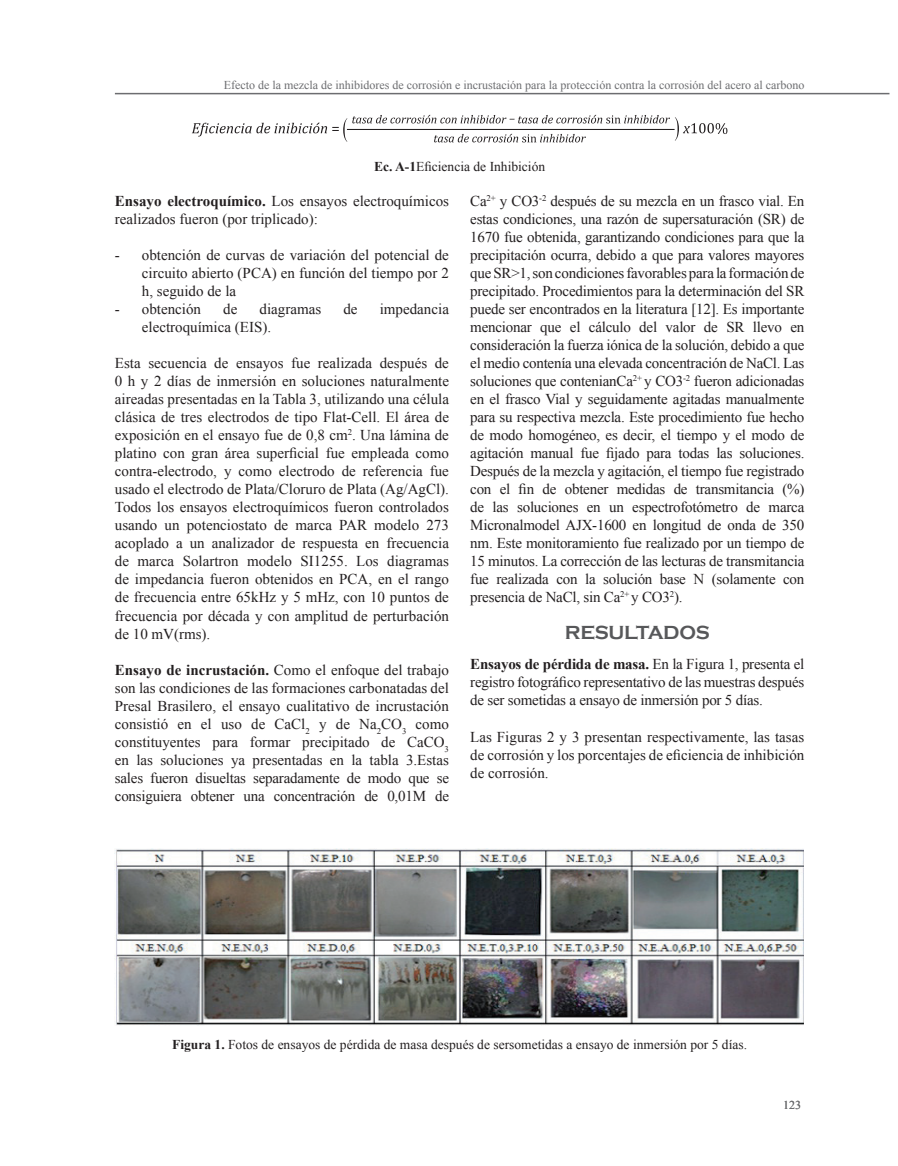
<style>
.page{position:relative;width:898px;height:1166px;background:#fff}
.page>*{position:absolute;margin:0;border:0;box-sizing:border-box;transform-origin:0 0}
.t1{font:700 19.5px "Copperplate Gothic";letter-spacing:-.015em;color:#57585a}
.t2{font:15px/18px "Times New Roman";color:#231f20;text-align:justify}
.t3{font:13.5px "Times New Roman";color:#231f20}
.t4{font:12px "Times New Roman";color:#6c6d70}
.s1{font-weight:700}
</style>
<div class="page">
<hr style="left:115px;top:93px;width:774px;height:1px;background:#6c6d70">
<svg style="left:192px;top:115px;width:535px;height:27px"></svg>
<img style="left:115px;top:848px;width:689px;height:177px">
<p class="t4" style="left:224px;top:77px;width:582px">Efecto de la mezcla de inhibidores de corrosión e incrustación para la protección contra la corrosión del acero al carbono</p>
<p class="t3" style="left:374px;top:157px;width:172px"><span class="s1">Ec. A-1</span>Eficiencia de Inhibición</p>
<p class="t2" style="left:115px;top:192px;width:335px"><span class="s1">Ensayo electroquímico.</span> Los ensayos electroquímicos realizados fueron (por triplicado):</p>
<p class="t2" style="left:142px;top:246px;width:308px;text-indent:-27px">- obtención de curvas de variación del potencial de circuito abierto (PCA) en función del tiempo por 2 h, seguido de la</p>
<p class="t2" style="left:115px;top:300px;width:88px">- obtención</p>
<p class="t2" style="left:223px;top:300px;width:16px">de</p>
<p class="t2" style="left:259px;top:300px;width:63px">diagramas</p>
<p class="t2" style="left:343px;top:300px;width:16px">de</p>
<p class="t2" style="left:379px;top:300px;width:71px">impedancia</p>
<p class="t2" style="left:142px;top:318px;width:131px">electroquímica (EIS).</p>
<p class="t2" style="left:115px;top:354px;width:335px">Esta secuencia de ensayos fue realizada después de 0 h y 2 días de inmersión en soluciones naturalmente aireadas presentadas en la Tabla 3, utilizando una célula clásica de tres electrodos de tipo Flat-Cell. El área de exposición en el ensayo fue de 0,8 cm<sup>2</sup>. Una lámina de platino con gran área superficial fue empleada como contra-electrodo, y como electrodo de referencia fue usado el electrodo de Plata/Cloruro de Plata (Ag/AgCl).<br>Todos los ensayos electroquímicos fueron controlados usando un potenciostato de marca PAR modelo 273 acoplado a un analizador de respuesta en frecuencia de marca Solartron modelo SI 1255. Los diagramas de impedancia fueron obtenidos en PCA, en el rango de frecuencia entre 65kHz y 5 mHz, con 10 puntos de frecuencia por década y con amplitud de perturbación de 10 mV(rms).</p>
<p class="t2" style="left:115px;top:660px;width:335px"><span class="s1">Ensayo de incrustación.</span> Como el enfoque del trabajo son las condiciones de las formaciones carbonatadas del Presal Brasilero, el ensayo cualitativo de incrustación consistió en el uso de CaCl<sub>2</sub> y de Na<sub>2</sub>CO<sub>3</sub> como constituyentes para formar precipitado de CaCO<sub>3 </sub>en las soluciones ya presentadas en la tabla 3.Estas sales fueron disueltas separadamente de modo que se consiguiera obtener una concentración de 0,01M de</p>
<p class="t2" style="left:470px;top:192px;width:335px">Ca<sup>2+</sup> y CO3<sup>-2</sup> después de su mezcla en un frasco vial. En estas condiciones, una razón de supersaturación (SR) de 1670 fue obtenida, garantizando condiciones para que la precipitación ocurra, debido a que para valores mayores que SR&gt;1, son condiciones favorables para la formación de precipitado. Procedimientos para la determinación del SR puede ser encontrados en la literatura [12]. Es importante mencionar que el cálculo del valor de SR llevo en consideración la fuerza iónica de la solución, debido a que el medio contenía una elevada concentración de NaCl. Las soluciones que contenianCa<sup>2+</sup> y CO3<sup>-2</sup> fueron adicionadas en el frasco Vial y seguidamente agitadas manualmente para su respectiva mezcla. Este procedimiento fue hecho de modo homogéneo, es decir, el tiempo y el modo de agitación manual fue fijado para todas las soluciones.<br>Después de la mezcla y agitación, el tiempo fue registrado con el fin de obtener medidas de transmitancia (%) de las soluciones en un espectrofotómetro de marca Micronalmodel AJX-1600 en longitud de onda de 350 nm. Este monitoramiento fue realizado por un tiempo de 15 minutos. La corrección de las lecturas de transmitancia fue realizada con la solución base N (solamente con presencia de NaCl, sin Ca<sup>2+</sup> y CO3<sup>2</sup>).</p>
<h1 class="t1" style="left:564px;top:621px;width:146px">RESULTADOS</h1>
<p class="t2" style="left:470px;top:655px;width:335px"><span class="s1">Ensayos de pérdida de masa.</span> En la Figura 1, presenta el registro fotográfico representativo de las muestras después de ser sometidas a ensayo de inmersión por 5 días.</p>
<p class="t2" style="left:470px;top:727px;width:335px">Las Figuras 2 y 3 presentan respectivamente, las tasas de corrosión y los porcentajes de eficiencia de inhibición de corrosión.</p>
<p class="t3" style="left:172px;top:1034px;width:576px"><span class="s1">Figura 1.</span> Fotos de ensayos de pérdida de masa después de sersometidas a ensayo de inmersión por 5 días.</p>
<p class="t4" style="left:782px;top:1096px;width:19px">123</p>
</div>
